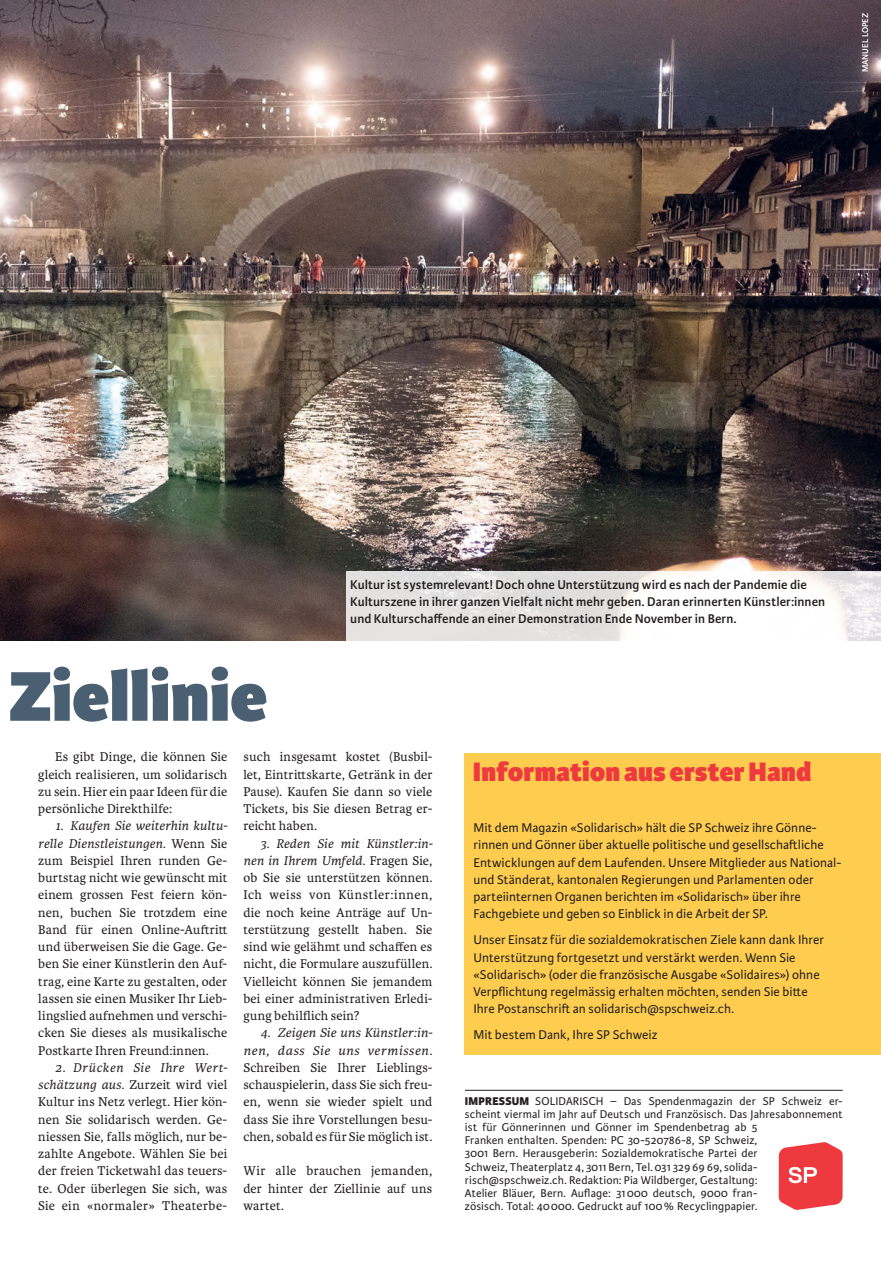
<style>
.page{position:relative;width:881px;height:1263px;background:#fff}
.page>*{position:absolute;margin:0;border:0;box-sizing:border-box;transform-origin:0 0}
.t1{font:800 75px "Karmina Sans";color:#4b5f72}
.t2{font:800 28.5px "Karmina Sans";letter-spacing:.005em;color:#ee3a3e}
.t3{font:13.5px/17.2px "Karmina";letter-spacing:.01em;color:#231f20;text-align:justify}
.t4{font:13.5px/17.2px "Karmina Sans";letter-spacing:.005em;color:#231f20}
.t5{font:600 13.5px/17.2px "Karmina Sans";letter-spacing:.01em;color:#231f20}
.t6{font:italic 13.5px/17.2px "Karmina";letter-spacing:.025em;color:#231f20;text-align:right}
.t7{font:12px/13.2px "Karmina Sans";letter-spacing:.01em;color:#231f20}
.t8{font:600 9px "Karmina Sans";color:#fff}
.s1{font-style:italic}
.s2{font-weight:800}
</style>
<div class="page">
<img style="left:0;top:0;width:880px;height:640px">
<div style="left:465px;top:753px;width:415px;height:302px;background:#fecc4e"></div>
<hr style="left:465px;top:1090px;width:377px;height:1px;background:#231f20">
<svg style="left:778px;top:1142px;width:64px;height:68px;background:#f05b5f"></svg>
<svg style="left:346px;top:572px;width:534px;height:68px"></svg>
<p class="t8" style="left:859px;top:72px;width:61px;rotate:-90deg">MANUEL LOPEZ</p>
<h1 class="t1" style="left:8px;top:652px;width:260px">Ziellinie</h1>
<p class="t5" style="left:350px;top:576px;width:476px">Kultur ist systemrelevant! Doch ohne Unterstützung wird es nach der Pandemie die<br>Kulturszene in ihrer ganzen Vielfalt nicht mehr geben. Daran erinnerten Künstler:innen und Kulturschaffende an einer Demonstration Ende November in Bern.</p>
<p class="t3" style="left:38px;top:748px;width:190px;text-indent:17px">Es gibt Dinge, die können Sie gleich realisieren, um solidarisch zu sein. Hier ein paar Ideen für die persönliche Direkthilfe:</p>
<p class="t3" style="left:38px;top:817px;width:190px;text-indent:17px"><span class="s1">1. Kaufen Sie weiterhin kultu&shy;relle Dienstleistungen.</span> Wenn Sie zum Beispiel Ihren runden Ge&shy;burtstag nicht wie gewünscht mit einem grossen Fest feiern kön&shy;nen, buchen Sie trotzdem eine Band für einen Online-Auftritt und überweisen Sie die Gage. Ge&shy;ben Sie einer Künstlerin den Auf&shy;trag, eine Karte zu gestalten, oder lassen sie einen Musiker Ihr Lieb&shy;lingslied aufnehmen und verschi&shy;cken Sie dieses als musikalische Postkarte Ihren Freund:innen.</p>
<p class="t3" style="left:38px;top:1059px;width:190px;text-indent:17px"><span class="s1">2. Drücken Sie Ihre Wert&shy;schätzung aus.</span> Zurzeit wird viel Kultur ins Netz verlegt. Hier kön&shy;nen Sie solidarisch werden. Ge&shy;niessen Sie, falls möglich, nur be&shy;zahlte Angebote. Wählen Sie bei der freien Ticketwahl das teuers&shy;te. Oder überlegen Sie sich, was Sie ein «normaler» Theaterbe-</p>
<p class="t3" style="left:243px;top:749px;width:190px">such insgesamt kostet (Busbil&shy;let, Eintrittskarte, Getränk in der Pause). Kaufen Sie dann so viele Tickets, bis Sie diesen Betrag er&shy;reicht haben.</p>
<p class="t3" style="left:243px;top:835px;width:190px;text-indent:17px"><span class="s1">3. Reden Sie mit Künstler:in&shy;nen in Ihrem Umfeld.</span> Fragen Sie, ob Sie sie unterstützen können.<br>Ich weiss von Künstler:innen, die noch keine Anträge auf Un&shy;terstützung gestellt haben. Sie sind wie gelähmt und schaffen es nicht, die Formulare auszufüllen.<br>Vielleicht können Sie jemandem bei einer administrativen Erledi&shy;gung behilflich sein?</p>
<p class="t6" style="left:243px;top:1025px;width:190px">4. Zeigen Sie uns Künstler:in&shy;nen, dass Sie uns vermissen.</p>
<p class="t3" style="left:243px;top:1059px;width:190px">Schreiben Sie Ihrer Lieblings&shy;schauspielerin, dass Sie sich freu&shy;en, wenn sie wieder spielt und dass Sie ihre Vorstellungen besu&shy;chen, sobald es für Sie möglich ist.</p>
<p class="t3" style="left:243px;top:1162px;width:190px">Wir alle brauchen jemanden, der hinter der Ziellinie auf uns wartet.</p>
<h2 class="t2" style="left:472px;top:755px;width:340px">Information aus erster Hand</h2>
<p class="t4" style="left:473px;top:819px;width:368px">Mit dem Magazin «Solidarisch» hält die SP Schweiz ihre Gönne&shy;rinnen und Gönner über aktuelle politische und gesellschaftliche Entwicklungen auf dem Laufenden. Unsere Mitglieder aus National&shy;und Ständerat, kantonalen Regierungen und Parlamenten oder parteiinternen Organen berichten im «Solidarisch» über ihre Fachgebiete und geben so Einblick in die Arbeit der SP.</p>
<p class="t4" style="left:473px;top:931px;width:352px">Unser Einsatz für die sozialdemokratischen Ziele kann dank Ihrer Unterstützung fortgesetzt und verstärkt werden. Wenn Sie «Solidarisch» (oder die französische Ausgabe «Solidaires») ohne Verpflichtung regelmässig erhalten möchten, senden Sie bitte Ihre Postanschrift an solidarisch@spschweiz.ch.</p>
<p class="t4" style="left:473px;top:1026px;width:185px">Mit bestem Dank, Ihre SP Schweiz</p>
<p class="t7" style="left:465px;top:1094px;width:379px"><span class="s2">IMPRESSUM</span> SOLIDARISCH – Das Spendenmagazin der SP Schweiz er&shy;scheint viermal im Jahr auf Deutsch und Französisch. Das Jahresabonnement ist für Gönnerinnen und Gönner im Spendenbetrag ab 5<br>Franken enthalten. Spenden: PC 30-520786-8, SP Schweiz,<br>3001 Bern. Herausgeberin: Sozialdemokratische Partei der<br>Schweiz, Theaterplatz 4, 3011 Bern, Tel. 031 329 69 69, solida&shy;risch@spschweiz.ch. Redaktion: Pia Wildberger, Gestaltung:<br>Atelier Bläuer, Bern. Auflage: 31000 deutsch, 9000 fran-<br>zösisch. Total: 40000. Gedruckt auf 100% Recyclingpapier.</p>
</div>
